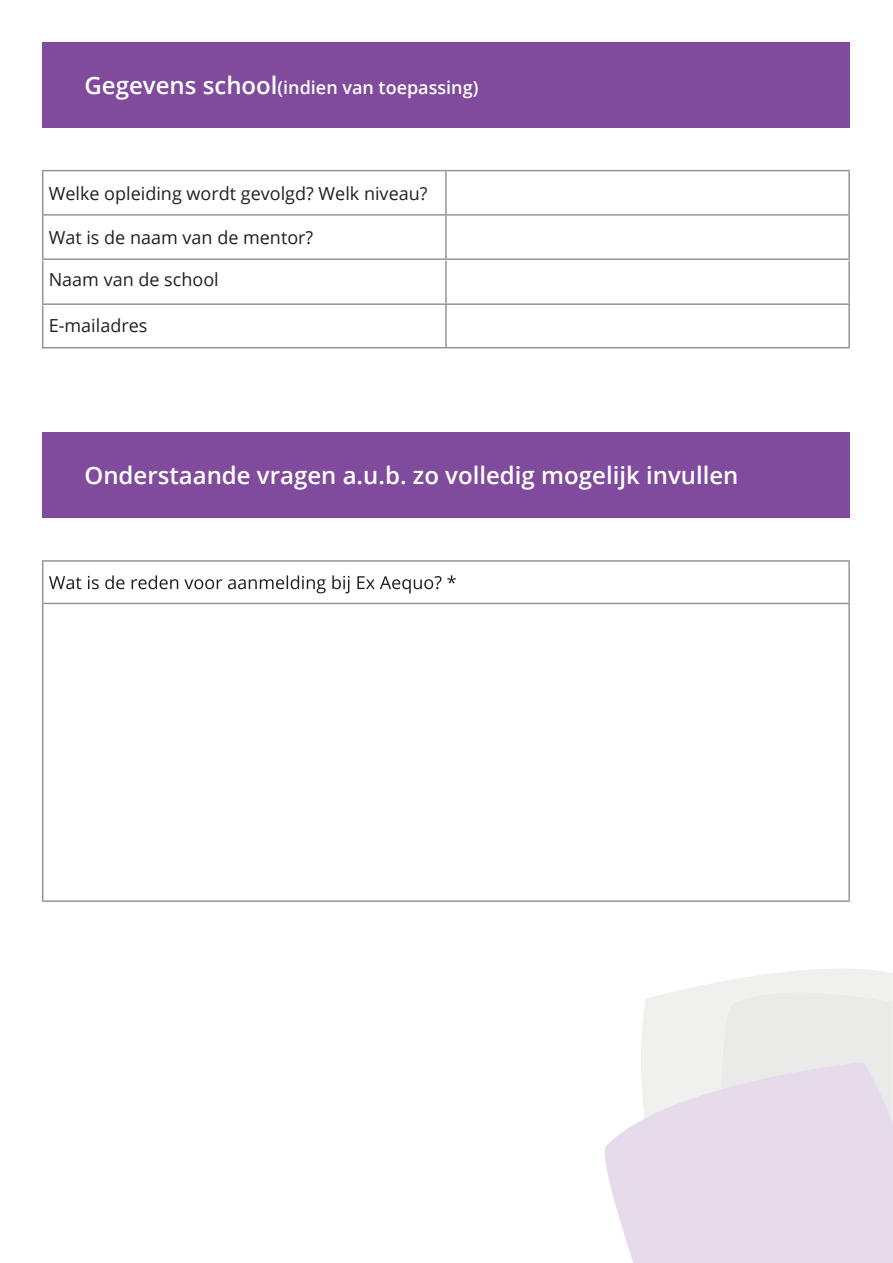
<style>
.page{position:relative;width:893px;height:1263px;background:#fff}
.page>*{position:absolute;margin:0;border:0;box-sizing:border-box;transform-origin:0 0}
.t1{font:600 24px "Open Sans";color:#fff}
.t2{font:18px "Open Sans";color:#231f20}
.t3{font:600 18px "Open Sans";color:#fff}
.s1{font-size:24px}
</style>
<div class="page">
<svg style="left:641px;top:969px;width:251px;height:93px;fill:#f0f0ef"></svg>
<div style="left:717px;top:992px;width:176px;height:260px;background:#eaebe9"></div>
<svg style="left:605px;top:1062px;width:287px;height:201px;background:#e8dfec"></svg>
<hr style="left:42px;top:170px;width:404px;height:1px;background:#929497">
<hr style="left:42px;top:171px;width:1px;height:43px;background:#929497">
<hr style="left:446px;top:170px;width:404px;height:1px;background:#929497">
<hr style="left:445px;top:171px;width:2px;height:43px;background:#929497">
<hr style="left:848px;top:171px;width:2px;height:43px;background:#929497">
<hr style="left:42px;top:214px;width:404px;height:2px;background:#929497">
<hr style="left:42px;top:216px;width:1px;height:42px;background:#929497">
<hr style="left:446px;top:214px;width:404px;height:2px;background:#929497">
<hr style="left:445px;top:216px;width:2px;height:42px;background:#929497">
<hr style="left:848px;top:216px;width:2px;height:42px;background:#929497">
<hr style="left:42px;top:258px;width:404px;height:2px;background:#929497">
<hr style="left:446px;top:258px;width:404px;height:2px;background:#929497">
<hr style="left:42px;top:560px;width:808px;height:2px;background:#929497">
<hr style="left:42px;top:562px;width:1px;height:41px;background:#929497">
<hr style="left:848px;top:562px;width:2px;height:41px;background:#929497">
<hr style="left:42px;top:603px;width:808px;height:1px;background:#929497">
<hr style="left:42px;top:604px;width:1px;height:296px;background:#929497">
<hr style="left:848px;top:604px;width:2px;height:296px;background:#929497">
<hr style="left:42px;top:900px;width:808px;height:2px;background:#929497">
<svg style="left:49px;top:575px;width:407px;height:18px"></svg>
<div style="left:42px;top:42px;width:808px;height:85px;background:#804b9d"></div>
<div style="left:42px;top:433px;width:808px;height:85px;background:#804b9d"></div>
<hr style="left:42px;top:261px;width:1px;height:42px;background:#929497">
<hr style="left:848px;top:261px;width:2px;height:42px;background:#929497">
<hr style="left:42px;top:303px;width:404px;height:2px;background:#929497">
<hr style="left:446px;top:303px;width:404px;height:2px;background:#929497">
<hr style="left:445px;top:261px;width:2px;height:42px;background:#929497">
<hr style="left:848px;top:304px;width:2px;height:43px;background:#929497">
<hr style="left:42px;top:347px;width:404px;height:1px;background:#929497">
<hr style="left:446px;top:347px;width:404px;height:1px;background:#929497">
<hr style="left:445px;top:304px;width:2px;height:43px;background:#929497">
<hr style="left:42px;top:306px;width:1px;height:42px;background:#929497">
<p class="t3" style="left:84px;top:75px;width:395px"><span class="s1">Gegevens school</span>(indien van toepassing)</p>
<p class="t2" style="left:49px;top:181px;width:380px">Welke opleiding wordt gevolgd? Welk niveau?</p>
<p class="t2" style="left:49px;top:225px;width:266px">Wat is de naam van de mentor?</p>
<p class="t2" style="left:49px;top:268px;width:172px">Naam van de school</p>
<p class="t2" style="left:49px;top:313px;width:100px">E-mailadres</p>
<h1 class="t1" style="left:84px;top:459px;width:655px">Onderstaande vragen a.u.b. zo volledig mogelijk invullen</h1>
</div>
